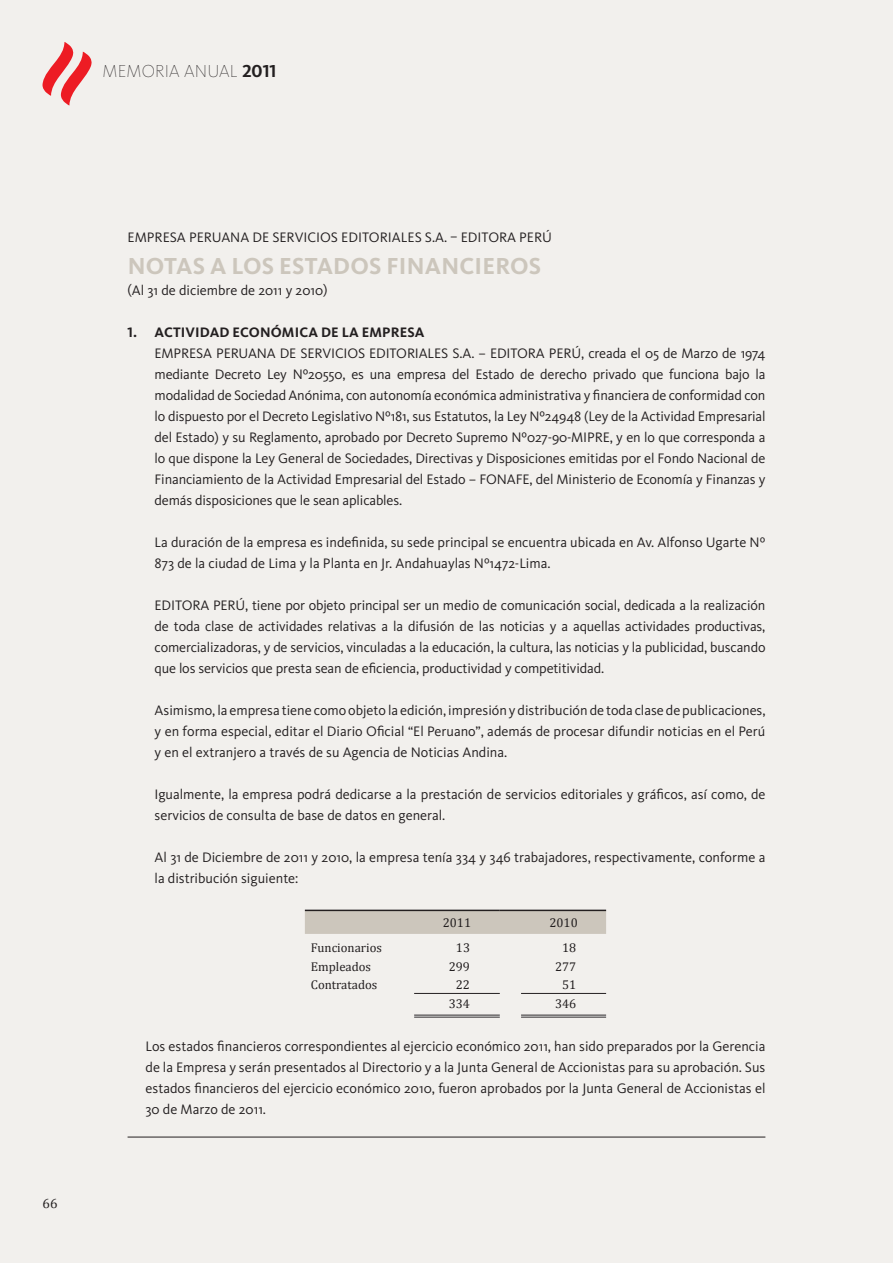
<style>
.page{position:relative;width:893px;height:1263px;background:#f2f0ed}
.page>*{position:absolute;margin:0;border:0;box-sizing:border-box;transform-origin:0 0}
.t1{font:700 24px "Kievit OT";letter-spacing:.01em;color:#ccc6bc}
.t2{font:100 18px "Kievit OT";letter-spacing:.01em;color:#231f20}
.t3{font:14.25px/21px "Kievit OT";color:#231f20;text-align:justify}
.t4{font:700 14.25px "Kievit OT";letter-spacing:.01em;color:#231f20}
.t5{font:13.5px "Cambria";color:#231f20}
.t6{font:12.75px "Cambria";color:#231f20}
.s1{font-weight:700}
</style>
<div class="page">
<svg style="left:42px;top:42px;width:50px;height:64px"></svg>
<div style="left:305px;top:911px;width:301px;height:23px;background:#ccc6bc"></div>
<hr style="left:414px;top:1014px;width:86px;height:3px;background:#fff">
<hr style="left:521px;top:1014px;width:85px;height:3px;background:#fff">
<hr style="left:305px;top:910px;width:195px;height:1px;background:#231f20">
<hr style="left:500px;top:910px;width:106px;height:1px;background:#231f20">
<hr style="left:414px;top:993px;width:86px;height:1px;background:#231f20">
<hr style="left:521px;top:993px;width:85px;height:1px;background:#231f20">
<hr style="left:414px;top:1014px;width:86px;height:1px;background:#231f20">
<hr style="left:414px;top:1016px;width:86px;height:1px;background:#231f20">
<hr style="left:521px;top:1014px;width:85px;height:1px;background:#231f20">
<hr style="left:521px;top:1016px;width:85px;height:1px;background:#231f20">
<hr style="left:128px;top:1137px;width:637px;height:1px;background:#231f20">
<p class="t2" style="left:103px;top:64px;width:175px">MEMORIA ANUAL <span class="s1">2011</span></p>
<p class="t5" style="left:43px;top:1195px;width:17px">66</p>
<p class="t3" style="left:128px;top:229px;width:426px">EMPRESA PERUANA DE SERVICIOS EDITORIALES S.A. – EDITORA PERÚ</p>
<h1 class="t1" style="left:128px;top:251px;width:415px">NOTAS A LOS ESTADOS FINANCIEROS</h1>
<p class="t3" style="left:128px;top:281px;width:202px">(Al 31 de diciembre de 2011 y 2010)</p>
<p class="t4" style="left:128px;top:323px;width:298px">1. ACTIVIDAD ECONÓMICA DE LA EMPRESA</p>
<p class="t3" style="left:155px;top:344px;width:612px">EMPRESA PERUANA DE SERVICIOS EDITORIALES S.A. – EDITORA PERÚ, creada el 05 de Marzo de 1974 mediante Decreto Ley Nº20550, es una empresa del Estado de derecho privado que funciona bajo la modalidad de Sociedad Anónima, con autonomía económica administrativa y financiera de conformidad con lo dispuesto por el Decreto Legislativo Nº181, sus Estatutos, la Ley Nº24948 (Ley de la Actividad Empresarial del Estado) y su Reglamento, aprobado por Decreto Supremo Nº027-90-MIPRE, y en lo que corresponda a lo que dispone la Ley General de Sociedades, Directivas y Disposiciones emitidas por el Fondo Nacional de Financiamiento de la Actividad Empresarial del Estado – FONAFE, del Ministerio de Economía y Finanzas y demás disposiciones que le sean aplicables.</p>
<p class="t3" style="left:155px;top:533px;width:612px">La duración de la empresa es indefinida, su sede principal se encuentra ubicada en Av. Alfonso Ugarte Nº<br>873 de la ciudad de Lima y la Planta en Jr. Andahuaylas Nº1472-Lima.</p>
<p class="t3" style="left:155px;top:596px;width:612px">EDITORA PERÚ, tiene por objeto principal ser un medio de comunicación social, dedicada a la realización de toda clase de actividades relativas a la difusión de las noticias y a aquellas actividades productivas, comercializadoras, y de servicios, vinculadas a la educación, la cultura, las noticias y la publicidad, buscando que los servicios que presta sean de eficiencia, productividad y competitividad.</p>
<p class="t3" style="left:155px;top:701px;width:612px">Asimismo, la empresa tiene como objeto la edición, impresión y distribución de toda clase de publicaciones, y en forma especial, editar el Diario Oficial “El Peruano”, además de procesar difundir noticias en el Perú y en el extranjero a través de su Agencia de Noticias Andina.</p>
<p class="t3" style="left:155px;top:785px;width:612px">Igualmente, la empresa podrá dedicarse a la prestación de servicios editoriales y gráficos, así como, de servicios de consulta de base de datos en general.</p>
<p class="t3" style="left:155px;top:848px;width:612px">Al 31 de Diciembre de 2011 y 2010, la empresa tenía 334 y 346 trabajadores, respectivamente, conforme a la distribución siguiente:</p>
<p class="t6" style="left:443px;top:915px;width:30px">2011</p>
<p class="t6" style="left:549px;top:915px;width:30px">2010</p>
<p class="t6" style="left:311px;top:940px;width:73px">Funcionarios</p>
<p class="t6" style="left:456px;top:940px;width:16px">13</p>
<p class="t6" style="left:562px;top:940px;width:16px">18</p>
<p class="t6" style="left:311px;top:959px;width:62px">Empleados</p>
<p class="t6" style="left:449px;top:959px;width:23px">299</p>
<p class="t6" style="left:555px;top:959px;width:23px">277</p>
<p class="t6" style="left:311px;top:977px;width:68px">Contratados</p>
<p class="t6" style="left:456px;top:977px;width:16px">22</p>
<p class="t6" style="left:562px;top:977px;width:16px">51</p>
<p class="t6" style="left:449px;top:995px;width:23px">334</p>
<p class="t6" style="left:555px;top:995px;width:23px">346</p>
<p class="t3" style="left:146px;top:1037px;width:621px">Los estados financieros correspondientes al ejercicio económico 2011, han sido preparados por la Gerencia de la Empresa y serán presentados al Directorio y a la Junta General de Accionistas para su aprobación. Sus estados financieros del ejercicio económico 2010, fueron aprobados por la Junta General de Accionistas el 30 de Marzo de 2011.</p>
</div>
